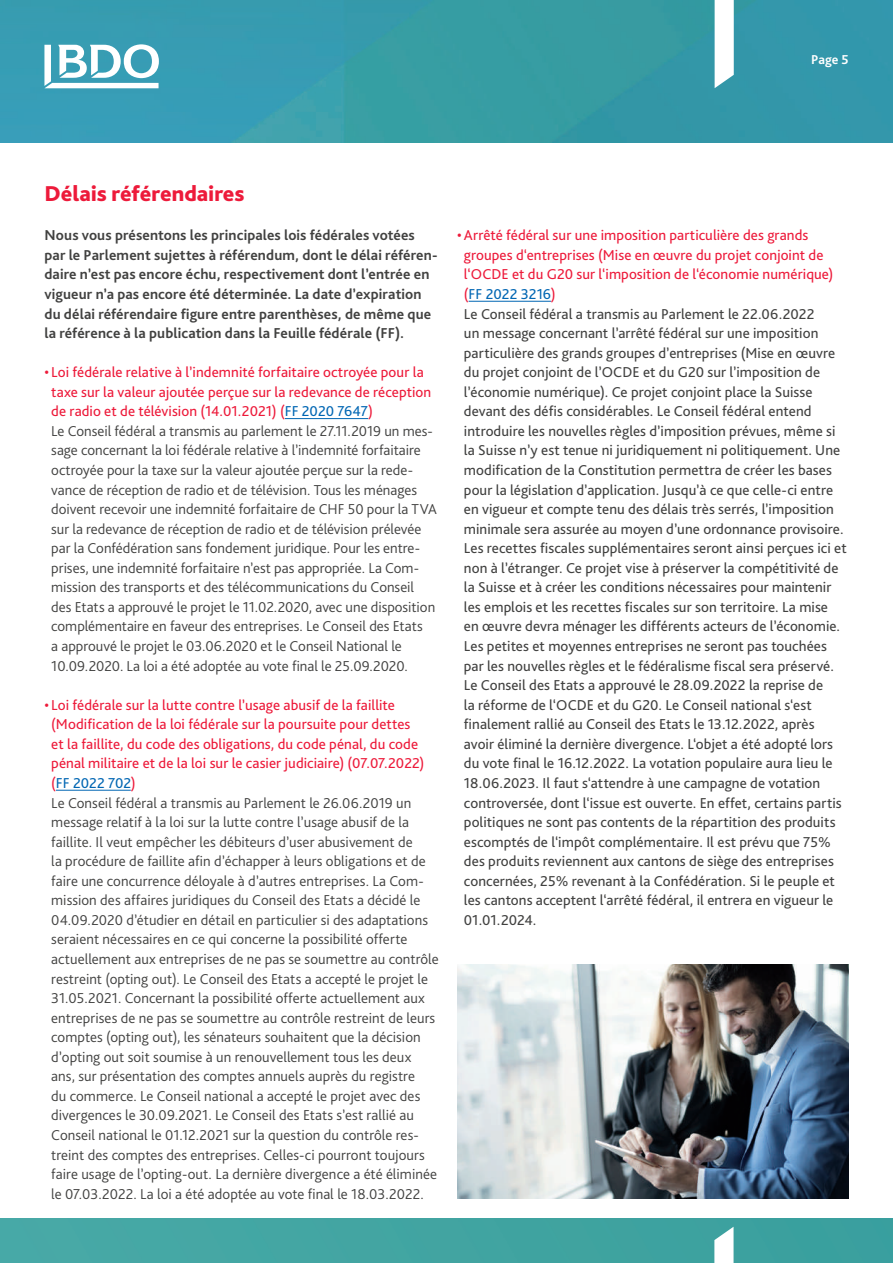
<style>
.page{position:relative;width:893px;height:1263px;background:#fff}
.page>*{position:absolute;margin:0;border:0;box-sizing:border-box;transform-origin:0 0}
.t1{font:800 22.5px "Bliss Pro";color:#ed1a3a}
.t2{font:300 15px/19.5px "Bliss Pro";color:#414140}
.t3{font:15px/19.5px "Bliss Pro";letter-spacing:.005em;color:#414140}
.t4{font:700 15px/19.5px "Bliss Pro";letter-spacing:.01em;color:#414140}
.t5{font:700 13.5px "Bliss Pro";color:#fff}
.s1{font-weight:400;color:#ed1a3a}
.s2{font-weight:400;color:#0166b3}
.s3{color:#ed1a3a}
.s4{color:#0166b3}
</style>
<div class="page">
<img style="left:0;top:0;width:892px;height:143px">
<div style="left:0;top:1218px;width:892px;height:45px;background:#42a4a1"></div>
<svg style="left:44px;top:44px;width:115px;height:44px"></svg>
<svg style="left:714px;top:1227px;width:19px;height:36px"></svg>
<svg style="left:714px;top:0;width:19px;height:88px"></svg>
<hr style="left:285px;top:418px;width:83px;height:1px;background:#0166b3">
<hr style="left:56px;top:790px;width:75px;height:1px;background:#0166b3">
<hr style="left:468px;top:301px;width:83px;height:1px;background:#0166b3">
<img style="left:457px;top:964px;width:391px;height:235px">
<p class="t5" style="left:811px;top:55px;width:39px">Page 5</p>
<h1 class="t1" style="left:44px;top:185px;width:201px">Délais référendaires</h1>
<p class="t4" style="left:44px;top:227px;width:395px">Nous vous présentons les principales lois fédérales votées par le Parlement sujettes à référendum, dont le délai référen&shy;daire n’est pas encore échu, respectivement dont l’entrée en vigueur n’a pas encore été déterminée. La date d’expiration du délai référendaire figure entre parenthèses, de même que la référence à la publication dans la Feuille fédérale (FF).</p>
<p class="t2" style="left:51px;top:364px;width:387px;text-indent:-7px"><span class="s1">• Loi fédérale relative à l’indemnité forfaitaire octroyée pour la taxe sur la valeur ajoutée perçue sur la redevance de réception de radio et de télévision (14.01.2021) (</span><span class="s2">FF 2020 7647</span><span class="s1">)<br></span>Le Conseil fédéral a transmis au parlement le 27.11.2019 un mes&shy;sage concernant la loi fédérale relative à l’indemnité forfaitaire octroyée pour la taxe sur la valeur ajoutée perçue sur la rede&shy;vance de réception de radio et de télévision. Tous les ménages doivent recevoir une indemnité forfaitaire de CHF 50 pour la TVA sur la redevance de réception de radio et de télévision prélevée par la Confédération sans fondement juridique. Pour les entre&shy;prises, une indemnité forfaitaire n’est pas appropriée. La Com&shy;mission des transports et des télécommunications du Conseil des Etats a approuvé le projet le 11.02.2020, avec une disposition complémentaire en faveur des entreprises. Le Conseil des Etats<br>a approuvé le projet le 03.06.2020 et le Conseil National le 10.09.2020. La loi a été adoptée au vote final le 25.09.2020.</p>
<p class="t2" style="left:51px;top:696px;width:389px;text-indent:-7px"><span class="s1">• Loi fédérale sur la lutte contre l’usage abusif de la faillite (Modification de la loi fédérale sur la poursuite pour dettes<br>et la faillite, du code des obligations, du code pénal, du code pénal militaire et de la loi sur le casier judiciaire) (07.07.2022) (</span><span class="s2">FF 2022 702</span><span class="s1">)<br></span>Le Conseil fédéral a transmis au Parlement le 26.06.2019 un message relatif à la loi sur la lutte contre l’usage abusif de la faillite. Il veut empêcher les débiteurs d’user abusivement de<br>la procédure de faillite afin d’échapper à leurs obligations et de faire une concurrence déloyale à d’autres entreprises. La Com&shy;mission des affaires juridiques du Conseil des Etats a décidé le 04.09.2020 d’étudier en détail en particulier si des adaptations seraient nécessaires en ce qui concerne la possibilité offerte actuellement aux entreprises de ne pas se soumettre au contrôle restreint (opting out). Le Conseil des Etats a accepté le projet le 31.05.2021. Concernant la possibilité offerte actuellement aux entreprises de ne pas se soumettre au contrôle restreint de leurs comptes (opting out), les sénateurs souhaitent que la décision d’opting out soit soumise à un renouvellement tous les deux ans, sur présentation des comptes annuels auprès du registre<br>du commerce. Le Conseil national a accepté le projet avec des divergences le 30.09.2021. Le Conseil des Etats s’est rallié au Conseil national le 01.12.2021 sur la question du contrôle res&shy;treint des comptes des entreprises. Celles-ci pourront toujours faire usage de l’opting-out. La dernière divergence a été éliminée le 07.03.2022. La loi a été adoptée au vote final le 18.03.2022.</p>
<p class="t3" style="left:464px;top:227px;width:384px;text-indent:-7px"><span class="s3">• Arrêté fédéral sur une imposition particulière des grands groupes d‘entreprises (Mise en œuvre du projet conjoint de l‘OCDE et du G20 sur l‘imposition de l‘économie numérique) (</span><span class="s4">FF 2022 3216</span><span class="s3">)<br></span>Le Conseil fédéral a transmis au Parlement le 22.06.2022<br>un message concernant l’arrêté fédéral sur une imposition particulière des grands groupes d’entreprises (Mise en œuvre du projet conjoint de l’OCDE et du G20 sur l’imposition de l’économie numérique). Ce projet conjoint place la Suisse devant des défis considérables. Le Conseil fédéral entend introduire les nouvelles règles d’imposition prévues, même si la Suisse n’y est tenue ni juridiquement ni politiquement. Une modification de la Constitution permettra de créer les bases pour la législation d’application. Jusqu’à ce que celle-ci entre en vigueur et compte tenu des délais très serrés, l’imposition minimale sera assurée au moyen d’une ordonnance provisoire.<br>Les recettes fiscales supplémentaires seront ainsi perçues ici et non à l’étranger. Ce projet vise à préserver la compétitivité de la Suisse et à créer les conditions nécessaires pour maintenir les emplois et les recettes fiscales sur son territoire. La mise<br>en œuvre devra ménager les différents acteurs de l’économie.<br>Les petites et moyennes entreprises ne seront pas touchées par les nouvelles règles et le fédéralisme fiscal sera préservé.<br>Le Conseil des Etats a approuvé le 28.09.2022 la reprise de<br>la réforme de l‘OCDE et du G20. Le Conseil national s‘est finalement rallié au Conseil des Etats le 13.12.2022, après avoir éliminé la dernière divergence. L‘objet a été adopté lors du vote final le 16.12.2022. La votation populaire aura lieu le 18.06.2023. Il faut s‘attendre à une campagne de votation controversée, dont l‘issue est ouverte. En effet, certains partis politiques ne sont pas contents de la répartition des produits escomptés de l‘impôt complémentaire. Il est prévu que 75% des produits reviennent aux cantons de siège des entreprises concernées, 25% revenant à la Confédération. Si le peuple et les cantons acceptent l‘arrêté fédéral, il entrera en vigueur le 01.01.2024.</p>
</div>
